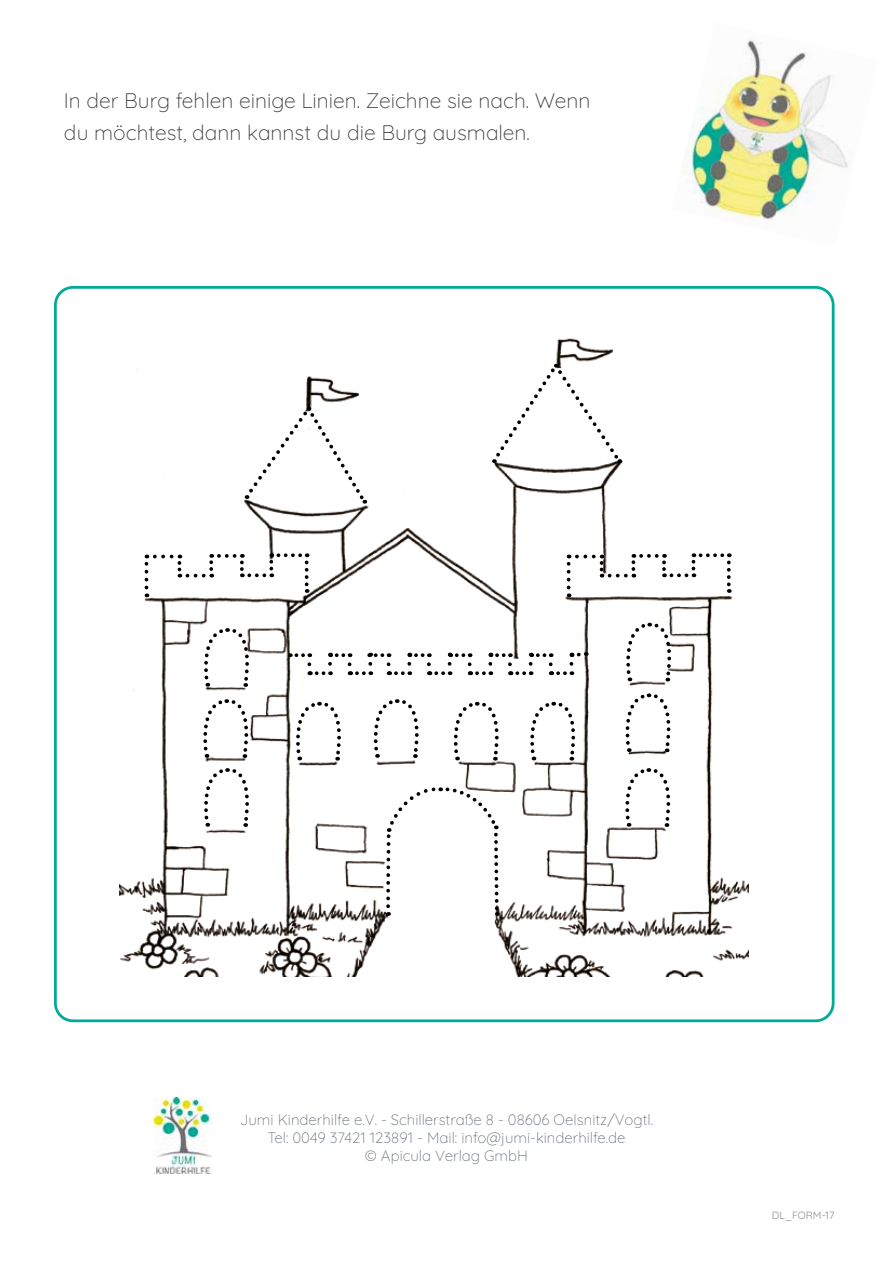
<style>
.page{position:relative;width:893px;height:1263px;background:#fff}
.page>*{position:absolute;margin:0;border:0;box-sizing:border-box;transform-origin:0 0}
.t1{font:300 21px/31.5px "Quicksand";color:#3c3c3b}
.t2{font:300 15px/18px "Quicksand";color:#6c747d;text-align:center}
.t3{font:10.5px "Quicksand";color:#8c8c8b}
</style>
<div class="page">
<img style="left:682px;top:40px;width:166px;height:185px">
<img style="left:154px;top:1097px;width:58px;height:77px">
<div style="left:54px;top:286px;width:780px;height:736px;border:3px solid #00ab98;border-radius:18px"></div>
<img style="left:119px;top:338px;width:629px;height:638px">
<svg style="left:145px;top:555px;width:3px;height:42px"></svg>
<svg style="left:155px;top:555px;width:26px;height:22px"></svg>
<svg style="left:187px;top:554px;width:26px;height:23px"></svg>
<svg style="left:219px;top:553px;width:89px;height:40px"></svg>
<svg style="left:567px;top:555px;width:3px;height:42px"></svg>
<svg style="left:577px;top:555px;width:26px;height:22px"></svg>
<svg style="left:609px;top:554px;width:26px;height:23px"></svg>
<svg style="left:641px;top:553px;width:90px;height:40px"></svg>
<svg style="left:246px;top:407px;width:122px;height:97px"></svg>
<svg style="left:493px;top:364px;width:129px;height:99px"></svg>
<svg style="left:290px;top:653px;width:20px;height:4px"></svg>
<svg style="left:457px;top:653px;width:14px;height:4px"></svg>
<svg style="left:579px;top:652px;width:8px;height:4px"></svg>
<svg style="left:307px;top:664px;width:4px;height:11px"></svg>
<svg style="left:468px;top:664px;width:3px;height:11px"></svg>
<svg style="left:538px;top:653px;width:35px;height:22px"></svg>
<svg style="left:317px;top:653px;width:34px;height:22px"></svg>
<svg style="left:357px;top:653px;width:33px;height:22px"></svg>
<svg style="left:396px;top:653px;width:55px;height:22px"></svg>
<svg style="left:477px;top:653px;width:55px;height:22px"></svg>
<svg style="left:203px;top:626px;width:48px;height:61px"></svg>
<svg style="left:202px;top:697px;width:48px;height:61px"></svg>
<svg style="left:203px;top:766px;width:48px;height:61px"></svg>
<svg style="left:295px;top:700px;width:48px;height:60px"></svg>
<svg style="left:373px;top:697px;width:47px;height:61px"></svg>
<svg style="left:453px;top:700px;width:47px;height:60px"></svg>
<svg style="left:529px;top:700px;width:48px;height:60px"></svg>
<svg style="left:625px;top:621px;width:48px;height:60px"></svg>
<svg style="left:624px;top:691px;width:48px;height:61px"></svg>
<svg style="left:624px;top:766px;width:48px;height:61px"></svg>
<svg style="left:384px;top:785px;width:117px;height:131px"></svg>
<h1 class="t1" style="left:64px;top:83px;width:528px">In der Burg fehlen einige Linien. Zeichne sie nach. Wenn du möchtest, dann kannst du die Burg ausmalen.</h1>
<p class="t2" style="left:240px;top:1109px;width:415px">Jumi Kinderhilfe e.V. - Schillerstraße 8 - 08606 Oelsnitz/Vogtl.<br>Tel: 0049 37421 123891 - Mail: info@jumi-kinderhilfe.de<br>© Apicula Verlag GmbH</p>
<p class="t3" style="left:772px;top:1207px;width:64px">DL_FORM-17</p>
</div>
